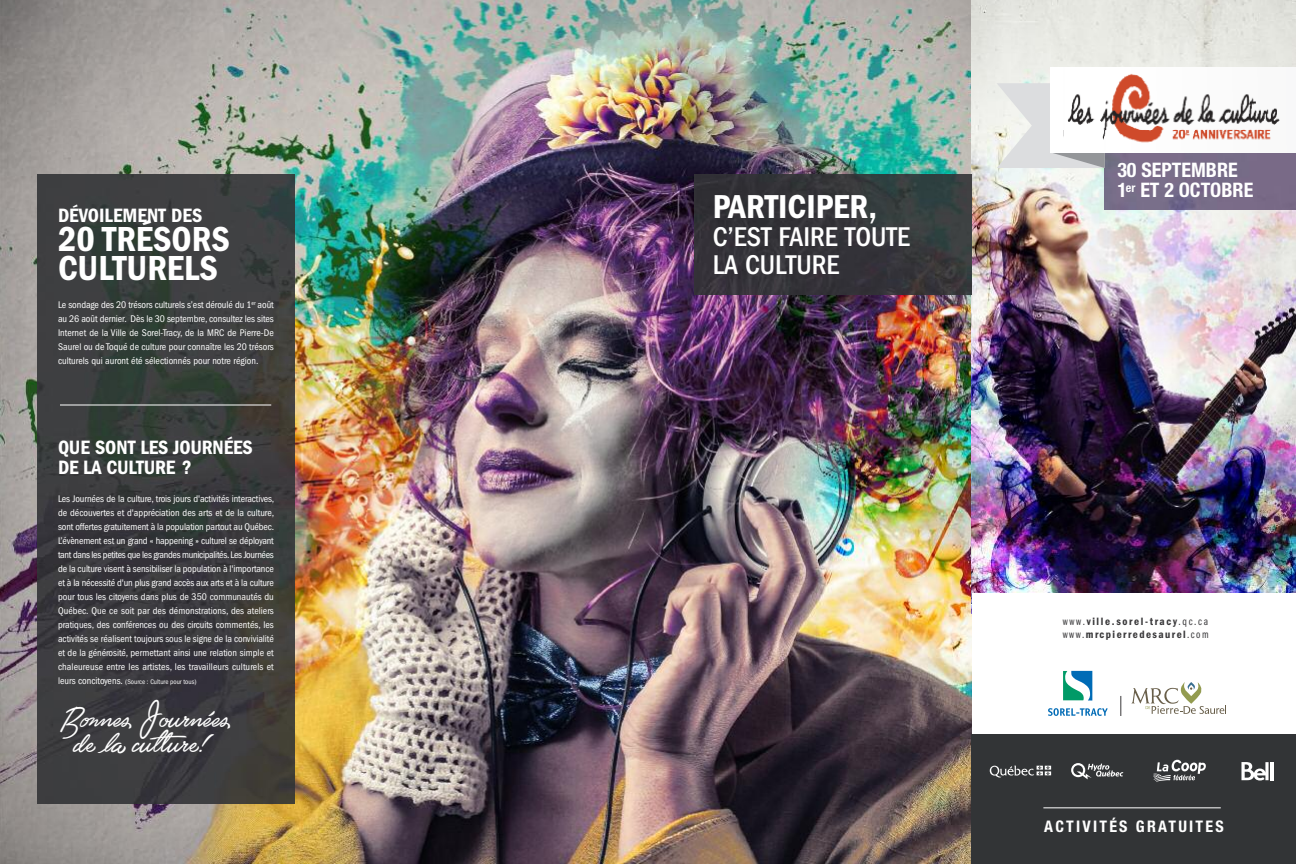
<style>
.page{position:relative;width:1296px;height:864px;background:#fff}
.page>*{position:absolute;margin:0;border:0;box-sizing:border-box;transform-origin:0 0}
.t1{font:39.4px "Unthrift Second Personal";color:#fff}
.t2{font:600 condensed 36px/29px "Franklin Gothic";color:#fff}
.t3{font:34.3px "ITC Franklin Gothic Std Dm Cd";color:#fff}
.t4{font:500 condensed 28.1px/28.1px "ITC Franklin Gothic Std";color:#fff}
.t5{font:600 condensed 20px/20px "Franklin Gothic";letter-spacing:-.01em;color:#fff}
.t6{font:700 condensed 20px/20.4px "Helvetica Neue";color:#fff}
.t7{font:700 condensed 16px "Helvetica Neue";letter-spacing:.14em;color:#fff}
.t8{font:11px/13.2px "ITC Franklin Gothic Std Dm Cd";letter-spacing:.15em;color:#39383a}
.t9{font:condensed 10px/14px "Franklin Gothic";color:#fff;text-align:justify}
.t10{font:condensed 7px "Franklin Gothic";color:#fff}
.s1{font-size:10px}
.s2{font-family:"ITC Franklin Gothic Std Bk Cp"}
</style>
<div class="page">
<img style="left:0;top:0;width:972px;height:864px">
<img style="left:972px;top:0;width:324px;height:593px">
<img style="left:38px;top:174px;width:256px;height:630px">
<img style="left:694px;top:174px;width:278px;height:121px">
<svg style="left:1131px;top:682px;width:95px;height:32px"></svg>
<svg style="left:1121px;top:696px;width:1px;height:20px"></svg>
<div style="left:972px;top:735px;width:324px;height:129px;background:#323436"></div>
<svg style="left:1071px;top:763px;width:52px;height:16px"></svg>
<svg style="left:990px;top:765px;width:61px;height:13px"></svg>
<svg style="left:1153px;top:760px;width:53px;height:22px"></svg>
<hr style="left:1043px;top:808px;width:178px;height:1px;background:#fff">
<svg style="left:1063px;top:671px;width:29px;height:30px"></svg>
<svg style="left:1048px;top:708px;width:60px;height:8px"></svg>
<div style="left:1105px;top:152px;width:191px;height:58px;background:#796c88"></div>
<svg style="left:997px;top:68px;width:108px;height:100px;background:#dee0de"></svg>
<div style="left:1051px;top:68px;width:206px;height:84px;background:#fff"></div>
<div style="left:1249px;top:68px;width:47px;height:84px;background:#f9f9f9"></div>
<img style="left:1063px;top:74px;width:217px;height:69px">
<hr style="left:60px;top:404px;width:211px;height:2px;background:#fff">
<svg style="left:1241px;top:762px;width:28px;height:19px"></svg>
<hr style="left:1271px;top:762px;width:3px;height:18px;background:#fff">
<h3 class="t5" style="left:58px;top:207px;width:146px">DÉVOILEMENT DES</h3>
<h2 class="t2" style="left:58px;top:228px;width:173px">20 TRÉSORS<br>CULTURELS</h2>
<p class="t9" style="left:58px;top:299px;width:217px">Le sondage des 20 trésors culturels s’est déroulé du 1<sup>er</sup> août au 26 août dernier. Dès le 30 septembre, consultez les sites Internet de la Ville de Sorel-Tracy, de la MRC de Pierre-De Saurel ou de Toqué de culture pour connaître les 20 trésors culturels qui auront été sélectionnés pour notre région.</p>
<h3 class="t5" style="left:58px;top:439px;width:196px">QUE SONT LES JOURNÉES<br>DE LA CULTURE ?</h3>
<p class="t9" style="left:58px;top:492px;width:218px">Les Journées de la culture, trois jours d'activités interactives, de découvertes et d'appréciation des arts et de la culture, sont offertes gratuitement à la population partout au Québec.<br>L’évènement est un grand « happening » culturel se déployant tant dans les petites que les grandes municipalités.Les Journées de la culture visent à sensibiliser la population à l'importance et à la nécessité d'un plus grand accès aux arts et à la culture pour tous les citoyens dans plus de 350 communautés du Québec. Que ce soit par des démonstrations, des ateliers pratiques, des conférences ou des circuits commentés, les activités se réalisent toujours sous le signe de la convivialité et de la générosité, permettant ainsi une relation simple et chaleureuse entre les artistes, les travailleurs culturels et</p>
<p class="t10" style="left:58px;top:679px;width:140px"><span class="s1">leurs concitoyens.</span> (Source : Culture pour tous)</p>
<h1 class="t1" style="left:60px;top:695px;width:173px">Bonnes Journées</h1>
<h1 class="t1" style="left:75px;top:720px;width:134px">de la culture!</h1>
<h3 class="t3" style="left:713px;top:195px;width:166px">participer,</h3>
<h3 class="t4" style="left:713px;top:225px;width:199px">C’EST FAIRE TOUTE<br>LA CULTURE</h3>
<h3 class="t6" style="left:1117px;top:158px;width:137px">30 SEPTEMBRE<br>1<sup>er</sup> ET 2 OCTOBRE</h3>
<p class="t8" style="left:1063px;top:616px;width:147px"><span class="s2">www.</span>ville.sorel-tracy<span class="s2">.qc.ca www.</span>mrcpierredesaurel<span class="s2">.com</span></p>
<h3 class="t7" style="left:1044px;top:813px;width:181px">ACTIVITÉS GRATUITES</h3>
</div>
